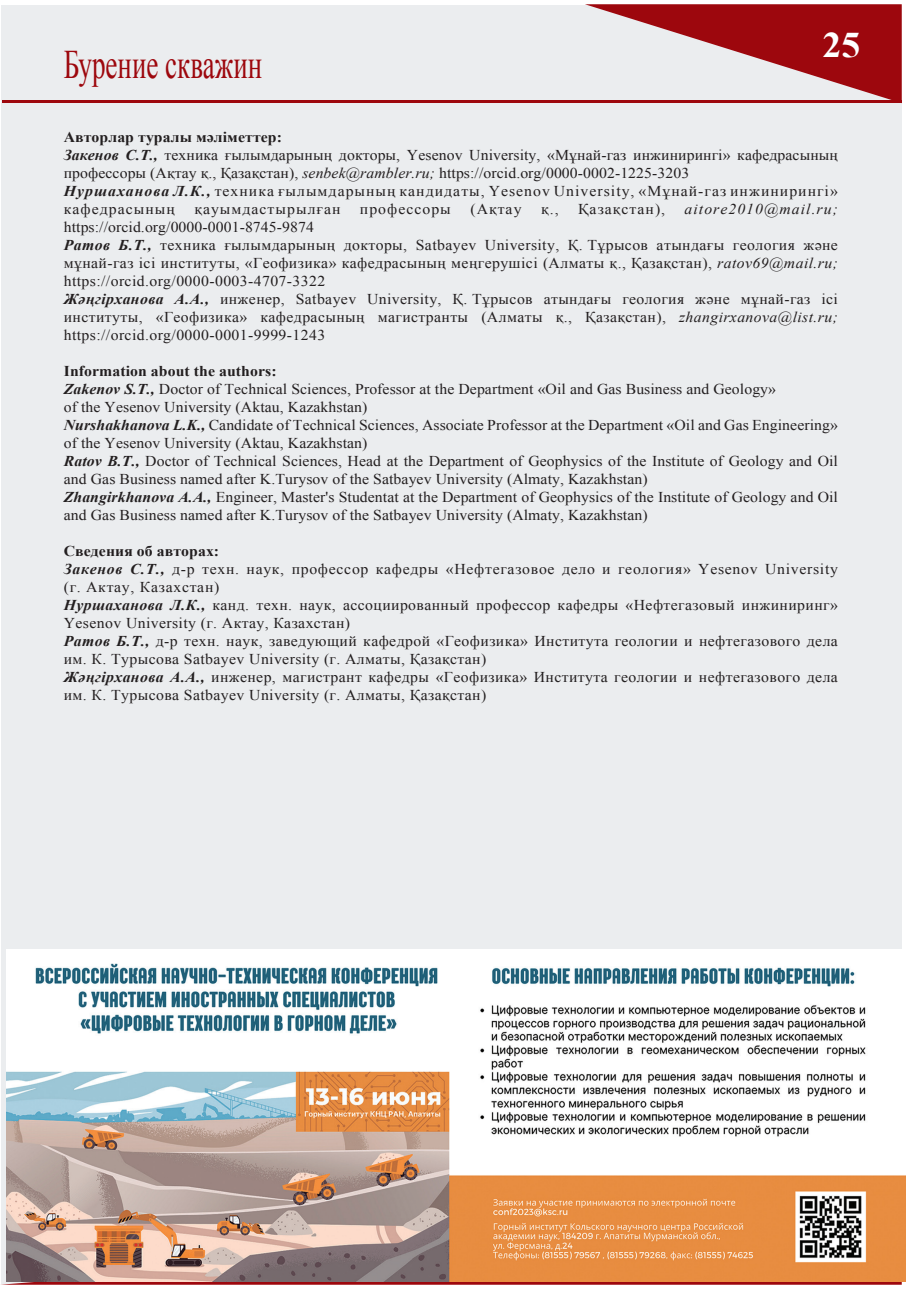
<style>
.page{position:relative;width:906px;height:1289px;background:#fff}
.page>*{position:absolute;margin:0;border:0;box-sizing:border-box;transform-origin:0 0}
.t1{font:40.5px "Times New Roman";color:#9d070d;scale:.67 1}
.t2{font:700 36px "Times New Roman";color:#fff;scale:1.05 1}
.t3{font:15px/18px "Times New Roman";letter-spacing:.025em;color:#231f20;scale:1.05 1}
.t4{font:15px/18px "Times New Roman";letter-spacing:.005em;color:#231f20;scale:1.05 1}
.t5{font:15px "Times New Roman";letter-spacing:.065em;color:#231f20;scale:1.05 1}
.t6{font:italic 15px "Times New Roman";letter-spacing:.065em;color:#231f20;scale:1.05 1}
.s1{font-weight:700}
.s2{font-weight:700;font-style:italic}
.s3{font-style:italic}
</style>
<div class="page">
<div style="left:1px;top:5px;width:900px;height:1278px;background:#ebedef"></div>
<svg style="left:585px;top:4px;width:316px;height:96px"></svg>
<svg style="left:1px;top:1281px;width:900px;height:3px;background:#aa362d"></svg>
<hr style="left:2px;top:100px;width:899px;height:3px;background:#9d070d">
<img style="left:6px;top:949px;width:900px;height:332px">
<h1 class="t1" style="left:64px;top:37px;width:298px">Бурение скважин</h1>
<h2 class="t2" style="left:822px;top:20px;width:38px">25</h2>
<p class="t4" style="left:64px;top:128px;width:739px"><span class="s1">Авторлар туралы мәліметтер:<br></span><span class="s2">Закенов С.Т.,</span> техника ғылымдарының докторы, Yesenov University, «Мұнай-газ инжинирингі» кафедрасының профессоры (Ақтау қ., Қазақстан), <span class="s3">senbek@rambler.ru;</span> https://orcid.org/0000-0002-1225-3203<br><span class="s2">Нуршаханова Л.К.,</span> техника ғылымдарының кандидаты, Yesenov University, «Мұнай-газ инжинирингі» кафедрасының</p>
<p class="t5" style="left:194px;top:199px;width:141px">қауымдастырылған</p>
<p class="t5" style="left:360px;top:199px;width:88px">профессоры</p>
<p class="t3" style="left:470px;top:200px;width:50px">(Ақтау</p>
<p class="t3" style="left:541px;top:200px;width:18px">қ.,</p>
<p class="t5" style="left:578px;top:199px;width:84px">Қазақстан),</p>
<p class="t6" style="left:684px;top:199px;width:147px">aitore2010@mail.ru;</p>
<p class="t3" style="left:64px;top:218px;width:739px">https://orcid.org/0000-0001-8745-9874<br><span class="s2">Ратов Б.Т.,</span> техника ғылымдарының докторы, Satbayev University, Қ. Тұрысов атындағы геология және мұнай-газ ісі институты, «Геофизика» кафедрасының меңгерушісі (Алматы қ., Қазақстан), <span class="s3">ratov69@mail.ru; </span>https://orcid.org/0000-0003-4707-3322<br><span class="s2">Жәңгірханова А.А.,</span> инженер, Satbayev University, Қ. Тұрысов атындағы геология және мұнай-газ ісі институты, «Геофизика» кафедрасының магистранты (Алматы қ., Қазақстан), <span class="s3">zhangirxanova@list.ru; </span>https://orcid.org/0000-0001-9999-1243</p>
<p class="t4" style="left:64px;top:362px;width:739px"><span class="s1">Information about the authors:<br></span><span class="s2">Zakenov S.T.,</span> Doctor of Technical Sciences, Professor at the Department «Oil and Gas Business and Geology»<br>of the Yesenov University (Aktau, Kazakhstan)<br><span class="s2">Nurshakhanova L.K.,</span> Candidate of Technical Sciences, Associate Professor at the Department «Oil and Gas Engineering» of the Yesenov University (Aktau, Kazakhstan)<br><span class="s2">Ratov B.T.,</span> Doctor of Technical Sciences, Head at the Department of Geophysics of the Institute of Geology and Oil and Gas Business named after K.Turysov of the Satbayev University (Almaty, Kazakhstan)<br><span class="s2">Zhangirkhanova A.A.,</span> Engineer, Master's Studentat at the Department of Geophysics of the Institute of Geology and Oil and Gas Business named after K.Turysov of the Satbayev University (Almaty, Kazakhstan)</p>
<p class="t3" style="left:64px;top:542px;width:739px"><span class="s1">Сведения об авторах:<br></span><span class="s2">Закенов С.Т.,</span> д-р техн. наук, профессор кафедры «Нефтегазовое дело и геология» Yesenov University (г. Актау, Казахстан)<br><span class="s2">Нуршаханова Л.К.,</span> канд. техн. наук, ассоциированный профессор кафедры «Нефтегазовый инжиниринг» Yesenov University (г. Актау, Казахстан)<br><span class="s2">Ратов Б.Т.,</span> д-р техн. наук, заведующий кафедрой «Геофизика» Института геологии и нефтегазового дела им. К. Турысова Satbayev University (г. Алматы, Қазақстан)<br><span class="s2">Жәңгірханова А.А.,</span> инженер, магистрант кафедры «Геофизика» Института геологии и нефтегазового дела им. К. Турысова Satbayev University (г. Алматы, Қазақстан)</p>
</div>
